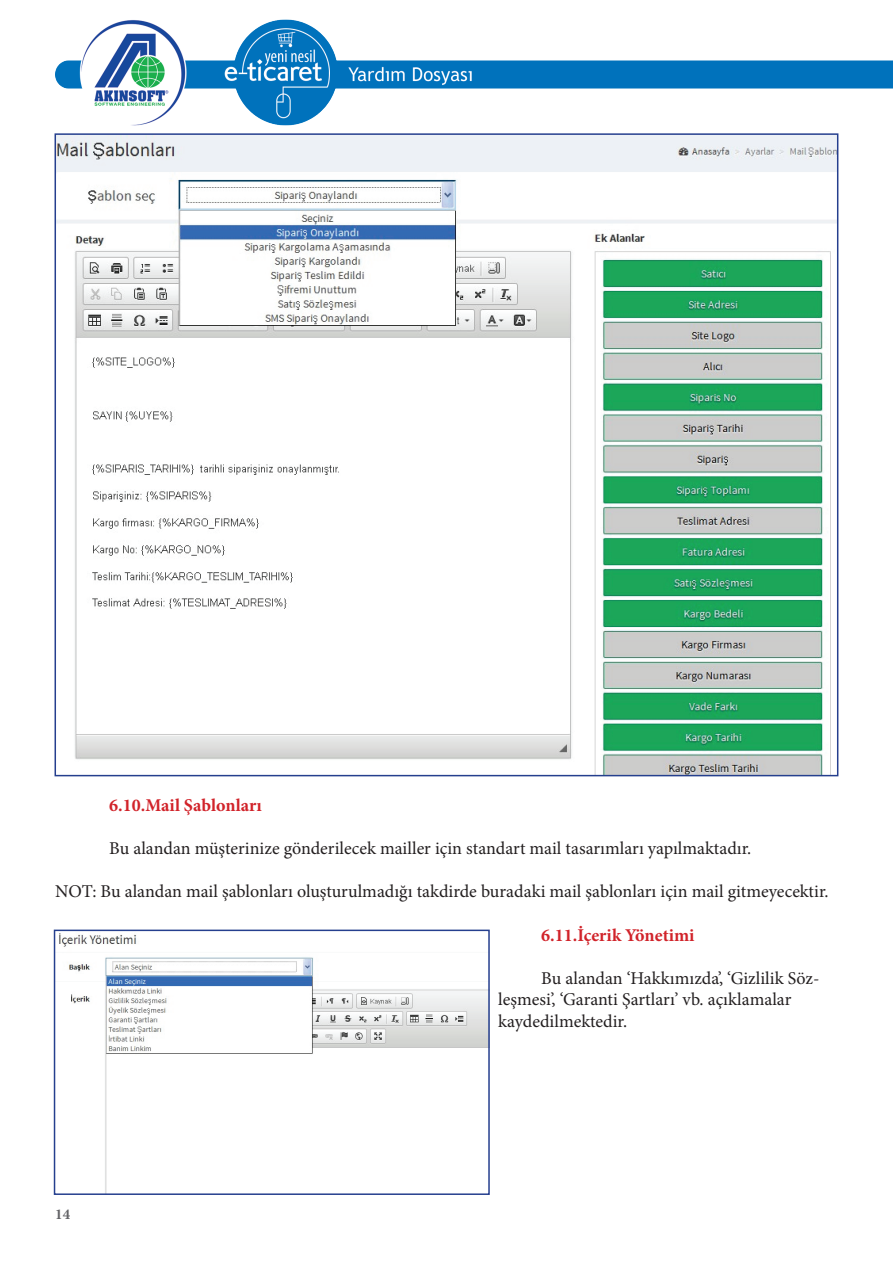
<style>
.page{position:relative;width:893px;height:1263px;background:#fff}
.page>*{position:absolute;margin:0;border:0;box-sizing:border-box;transform-origin:0 0}
.t1{font:18px/21.6px "Minion Pro";color:#231f20}
.t2{font:700 18px "Minion Pro";color:#d1232a}
.t3{font:700 15px "Minion Pro";color:#636366}
</style>
<div class="page">
<img style="left:55px;top:19px;width:838px;height:115px">
<img style="left:58px;top:136px;width:777px;height:637px">
<img style="left:59px;top:933px;width:428px;height:259px">
<div style="left:54px;top:929px;width:436px;height:266px;border:2px solid #253f8e"></div>
<p class="t2" style="left:109px;top:793px;width:154px">6.10.Mail Şablonları</p>
<p class="t1" style="left:109px;top:838px;width:644px">Bu alandan müşterinize gönderilecek mailler için standart mail tasarımları yapılmaktadır.</p>
<p class="t1" style="left:55px;top:881px;width:775px">NOT: Bu alandan mail şablonları oluşturulmadığı takdirde buradaki mail şablonları için mail gitmeyecektir.</p>
<p class="t2" style="left:541px;top:922px;width:155px">6.11.İçerik Yönetimi</p>
<p class="t1" style="left:498px;top:967px;width:323px;text-indent:43px">Bu alandan ‘Hakkımızda’, ‘Gizlilik Söz&shy;leşmesi’, ‘Garanti Şartları’ vb. açıklamalar kaydedilmektedir.</p>
<p class="t3" style="left:55px;top:1203px;width:16px">14</p>
</div>
